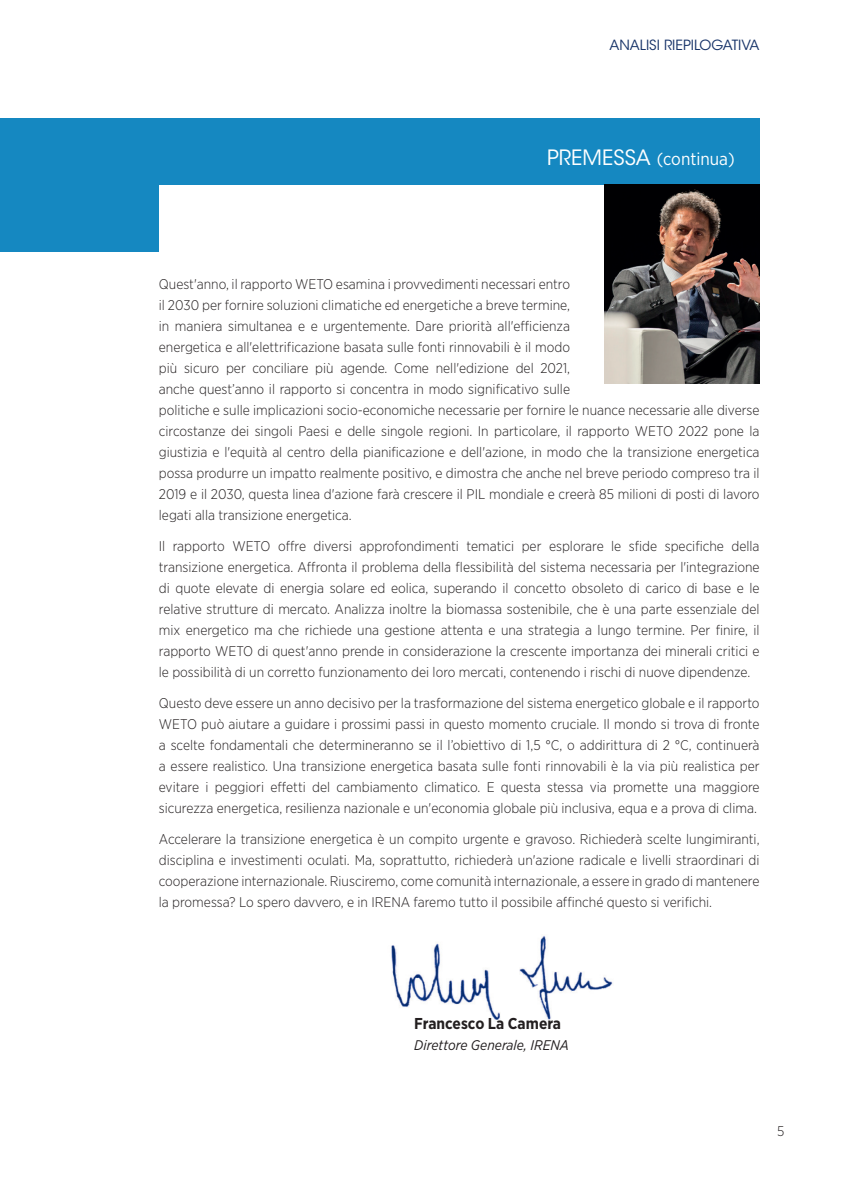
<style>
.page{position:relative;width:844px;height:1191px;background:#fff}
.page>*{position:absolute;margin:0;border:0;box-sizing:border-box;transform-origin:0 0}
.t1{font:17.5px "Gotham Narrow";color:#fff}
.t2{font:700 15.75px "Gotham Narrow";color:#231f20}
.t3{font:300 14px/21px "Gotham Narrow";color:#231f20;text-align:justify}
.t4{font:italic 14px "Gotham Narrow";color:#231f20}
.t5{font:14px "ITC Avant Garde Std";color:#183469}
.s1{font-family:"ITC Avant Garde Std";font-size:21px}
</style>
<div class="page">
<img style="left:391px;top:936px;width:222px;height:84px">
<div style="left:0;top:118px;width:759px;height:134px;background:#1588c1"></div>
<div style="left:159px;top:185px;width:620px;height:67px;background:#fff"></div>
<img style="left:604px;top:185px;width:155px;height:199px">
<p class="t5" style="left:609px;top:36px;width:152px">ANALISI RIEPILOGATIVA</p>
<p class="t1" style="left:547px;top:148px;width:189px"><span class="s1">PREMESSA</span> (continua)</p>
<p class="t3" style="left:159px;top:273px;width:602px;text-align:left">Quest'anno, il rapporto WETO esamina i provvedimenti necessari entro<br>il 2030 per fornire soluzioni climatiche ed energetiche a breve termine,<br>in maniera simultanea e e urgentemente. Dare priorità all'efficienza<br>energetica e all'elettrificazione basata sulle fonti rinnovabili è il modo<br>più sicuro per conciliare più agende. Come nell'edizione del 2021,<br>anche quest’anno il rapporto si concentra in modo significativo sulle<br>politiche e sulle implicazioni socio-economiche necessarie per fornire le nuance necessarie alle diverse circostanze dei singoli Paesi e delle singole regioni. In particolare, il rapporto WETO 2022 pone la giustizia e l'equità al centro della pianificazione e dell'azione, in modo che la transizione energetica possa produrre un impatto realmente positivo, e dimostra che anche nel breve periodo compreso tra il 2019 e il 2030, questa linea d'azione farà crescere il PIL mondiale e creerà 85 milioni di posti di lavoro legati alla transizione energetica.</p>
<p class="t3" style="left:159px;top:535px;width:602px">Il rapporto WETO offre diversi approfondimenti tematici per esplorare le sfide specifiche della transizione energetica. Affronta il problema della flessibilità del sistema necessaria per l'integrazione di quote elevate di energia solare ed eolica, superando il concetto obsoleto di carico di base e le relative strutture di mercato. Analizza inoltre la biomassa sostenibile, che è una parte essenziale del mix energetico ma che richiede una gestione attenta e una strategia a lungo termine. Per finire, il rapporto WETO di quest'anno prende in considerazione la crescente importanza dei minerali critici e le possibilità di un corretto funzionamento dei loro mercati, contenendo i rischi di nuove dipendenze.</p>
<p class="t3" style="left:159px;top:692px;width:602px">Questo deve essere un anno decisivo per la trasformazione del sistema energetico globale e il rapporto WETO può aiutare a guidare i prossimi passi in questo momento cruciale. Il mondo si trova di fronte a scelte fondamentali che determineranno se il l’obiettivo di 1,5 °C, o addirittura di 2 °C, continuerà a essere realistico. Una transizione energetica basata sulle fonti rinnovabili è la via più realistica per evitare i peggiori effetti del cambiamento climatico. E questa stessa via promette una maggiore sicurezza energetica, resilienza nazionale e un'economia globale più inclusiva, equa e a prova di clima.</p>
<p class="t3" style="left:159px;top:827px;width:602px">Accelerare la transizione energetica è un compito urgente e gravoso. Richiederà scelte lungimiranti, disciplina e investimenti oculati. Ma, soprattutto, richiederà un'azione radicale e livelli straordinari di cooperazione internazionale. Riusciremo, come comunità internazionale, a essere in grado di mantenere la promessa? Lo spero davvero, e in IRENA faremo tutto il possibile affinché questo si verifichi.</p>
<p class="t2" style="left:414px;top:1013px;width:148px">Francesco La Camera</p>
<p class="t4" style="left:414px;top:1036px;width:156px">Direttore Generale, IRENA</p>
<p class="t3" style="left:776px;top:1120px;width:9px">5</p>
</div>
